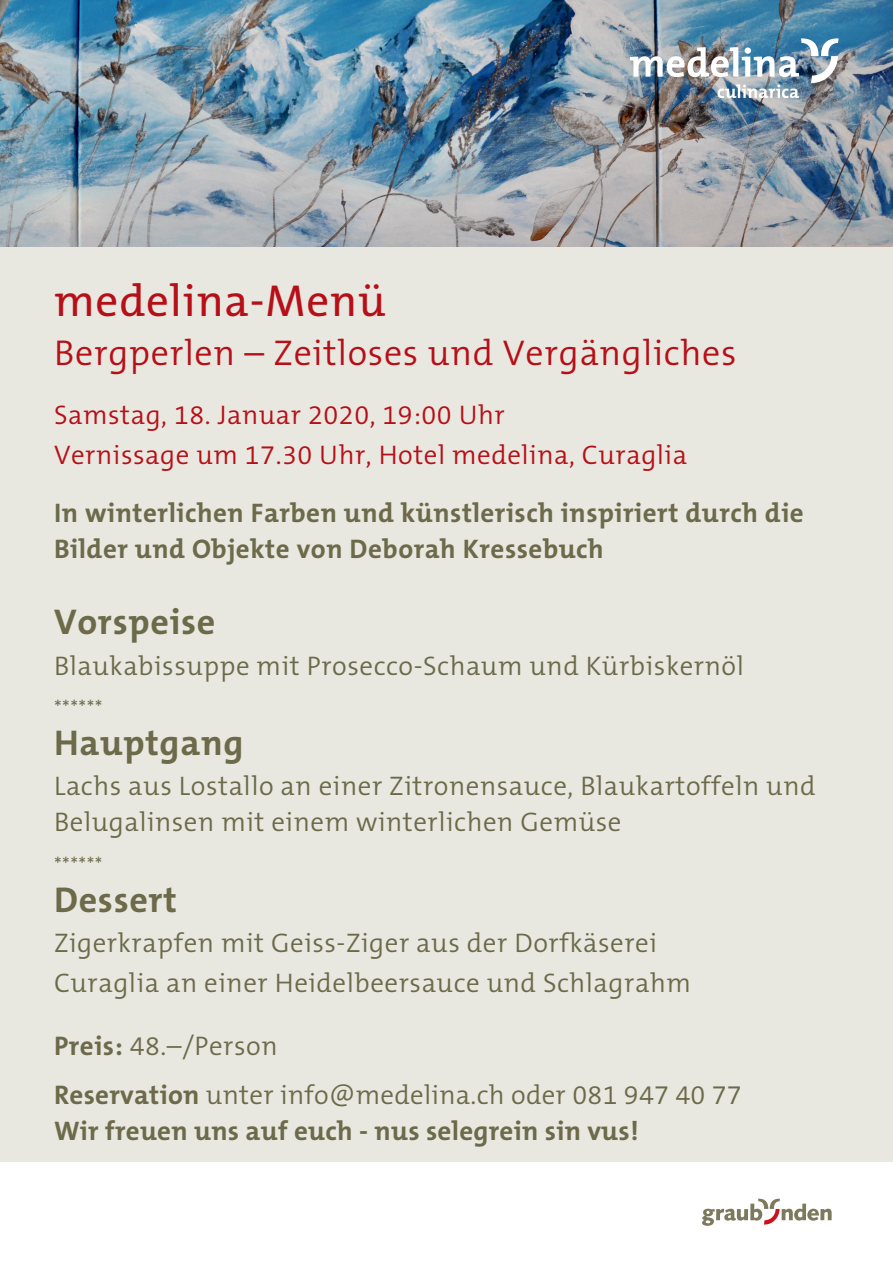
<style>
.page{position:relative;width:893px;height:1263px;background:#fff}
.page>*{position:absolute;margin:0;border:0;box-sizing:border-box;transform-origin:0 0}
.grundschrift{font:45px "The Mix B W5 Plain";letter-spacing:.02em;color:#b70f17}
.grundschrift-2{font:300 36px "The Mix B W4";letter-spacing:.02em;color:#b70f17}
.grundschrift-3{font:700 36px "The Mix B W7";letter-spacing:.02em;color:#6d6a4a}
.grundschrift-4{font:300 27px/36px "The Mix B W4";letter-spacing:.02em;color:#6d6a4a}
.grundschrift-5{font:700 27px/36px "The Mix B W7";letter-spacing:.02em;color:#6d6a4a}
.grundschrift-6{font:300 27px "The Mix B W4";letter-spacing:.02em;color:#b70f17}
.grundschrift-7{font:300 21px "The Mix B W4";color:#6d6a4a}
.s1{font-family:"The Mix B W7";font-weight:700}
.s2{font-family:"The Mix B W4";font-weight:300}
</style>
<div class="page">
<div style="left:0;top:0;width:893px;height:1162px;background:#e8e8e1"></div>
<svg style="left:702px;top:1199px;width:130px;height:27px"></svg>
<img style="left:0;top:0;width:893px;height:247px">
<img style="left:630px;top:34px;width:221px;height:64px">
<p class="grundschrift" style="left:54px;top:272px;width:333px">medelina-Menü</p>
<p class="grundschrift-2" style="left:54px;top:330px;width:684px">Bergperlen – Zeitloses und Vergängliches</p>
<p class="grundschrift-6" style="left:54px;top:397px;width:452px">Samstag, 18. Januar 2020, 19:00 Uhr</p>
<p class="grundschrift-6" style="left:54px;top:437px;width:635px">Vernissage um 17.30 Uhr, Hotel medelina, Curaglia</p>
<p class="grundschrift-5" style="left:54px;top:495px;width:751px">In winterlichen Farben und künstlerisch inspiriert durch die<br>Bilder und Objekte von Deborah Kressebuch</p>
<p class="grundschrift-3" style="left:54px;top:599px;width:163px">Vorspeise</p>
<p class="grundschrift-4" style="left:54px;top:648px;width:691px">Blaukabissuppe mit Prosecco-Schaum und Kürbiskernöl</p>
<p class="grundschrift-7" style="left:54px;top:694px;width:50px">******</p>
<p class="grundschrift-3" style="left:54px;top:720px;width:191px">Hauptgang</p>
<p class="grundschrift-4" style="left:54px;top:768px;width:763px">Lachs aus Lostallo an einer Zitronensauce, Blaukartoffeln und<br>Belugalinsen mit einem winterlichen Gemüse</p>
<p class="grundschrift-7" style="left:54px;top:851px;width:50px">******</p>
<p class="grundschrift-3" style="left:54px;top:877px;width:124px">Dessert</p>
<p class="grundschrift-4" style="left:54px;top:925px;width:604px">Zigerkrapfen mit Geiss-Ziger aus der Dorfkäserei</p>
<p class="grundschrift-4" style="left:54px;top:965px;width:638px">Curaglia an einer Heidelbeersauce und Schlagrahm</p>
<p class="grundschrift-4" style="left:54px;top:1028px;width:225px"><span class="s1">Preis:</span> 48.–/Person</p>
<p class="grundschrift-5" style="left:54px;top:1077px;width:689px">Reservation <span class="s2">unter info@medelina.ch oder 081 947 40 77<br></span>Wir freuen uns auf euch - nus selegrein sin vus!</p>
</div>
